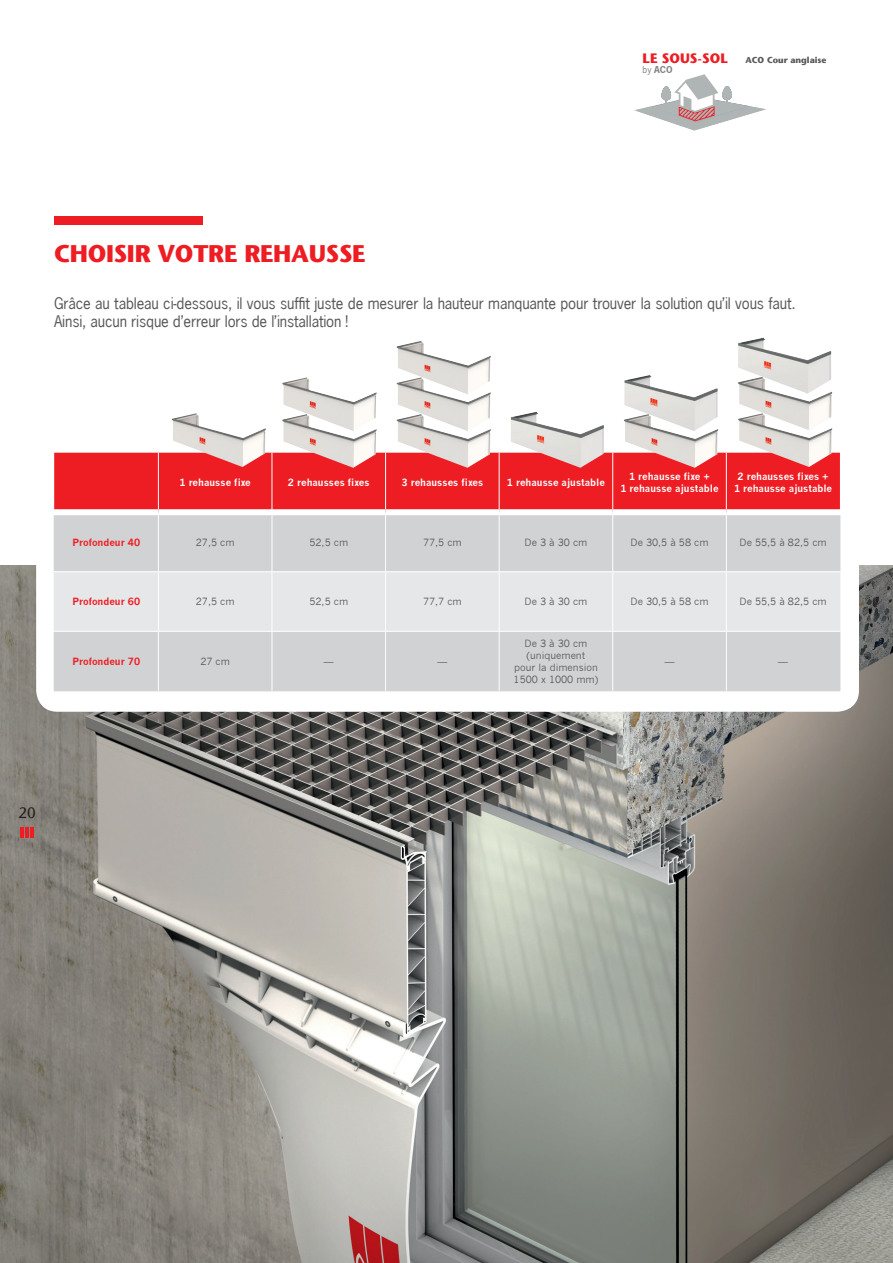
<style>
.page{position:relative;width:893px;height:1263px;background:#fff}
.page>*{position:absolute;margin:0;border:0;box-sizing:border-box;transform-origin:0 0}
.t1{font:700 24px "Stone Sans";letter-spacing:-.01em;color:#ee1d23}
.t2{font:15px/18px "News Gothic";letter-spacing:-.01em;color:#57585a}
.t3{font:15px "Stone Sans";color:#231f20}
.t4{font:700 13.65px "Stone Sans";color:#ee1d23}
.Tableau_-_Refs{font:9.75px/12px "News Gothic";color:#57585a;text-align:center}
.Tableau_-_Refs-2{font:700 9.75px/12px "News Gothic";color:#fff;text-align:center}
.Tableau_-_Refs-3{font:700 9.75px "News Gothic";color:#ee1d23}
.t5{font:700 9px "News Gothic";color:#808285}
.t6{font:700 8.55px "Stone Sans";color:#57585a}
.s1{font-weight:400}
</style>
<div class="page">
<img style="left:0;top:566px;width:893px;height:697px">
<div style="left:36px;top:329px;width:823px;height:383px;background:#fff;border-radius:22px"></div>
<div style="left:54px;top:453px;width:786px;height:56px;background:#ee1d23"></div>
<div style="left:55px;top:515px;width:785px;height:56px;background:#d1d2d4"></div>
<div style="left:55px;top:572px;width:785px;height:59px;background:#e6e7e9"></div>
<div style="left:55px;top:632px;width:785px;height:59px;background:#d1d2d4"></div>
<hr style="left:54px;top:515px;width:1px;height:56px;background:#d1d2d4">
<hr style="left:840px;top:515px;width:1px;height:56px;background:#d1d2d4">
<hr style="left:54px;top:572px;width:1px;height:59px;background:#e6e7e9">
<hr style="left:840px;top:572px;width:1px;height:59px;background:#e6e7e9">
<hr style="left:54px;top:632px;width:1px;height:59px;background:#d1d2d4">
<hr style="left:840px;top:632px;width:1px;height:59px;background:#d1d2d4">
<hr style="left:54px;top:691px;width:104px;height:1px;background:#d1d2d4">
<hr style="left:158px;top:691px;width:114px;height:1px;background:#d1d2d4">
<hr style="left:272px;top:691px;width:114px;height:1px;background:#d1d2d4">
<hr style="left:386px;top:691px;width:113px;height:1px;background:#d1d2d4">
<hr style="left:499px;top:691px;width:114px;height:1px;background:#d1d2d4">
<hr style="left:613px;top:691px;width:113px;height:1px;background:#d1d2d4">
<hr style="left:726px;top:691px;width:114px;height:1px;background:#d1d2d4">
<hr style="left:158px;top:453px;width:1px;height:56px;background:#fff">
<hr style="left:272px;top:453px;width:1px;height:56px;background:#fff">
<hr style="left:385px;top:453px;width:1px;height:56px;background:#fff">
<hr style="left:499px;top:453px;width:1px;height:56px;background:#fff">
<hr style="left:612px;top:453px;width:1px;height:56px;background:#fff">
<hr style="left:726px;top:453px;width:1px;height:56px;background:#fff">
<hr style="left:158px;top:515px;width:1px;height:56px;background:#fff">
<hr style="left:272px;top:515px;width:1px;height:56px;background:#fff">
<hr style="left:385px;top:515px;width:1px;height:56px;background:#fff">
<hr style="left:499px;top:515px;width:1px;height:56px;background:#fff">
<hr style="left:612px;top:515px;width:1px;height:56px;background:#fff">
<hr style="left:726px;top:515px;width:1px;height:56px;background:#fff">
<hr style="left:158px;top:572px;width:1px;height:59px;background:#fff">
<hr style="left:272px;top:572px;width:1px;height:59px;background:#fff">
<hr style="left:385px;top:572px;width:1px;height:59px;background:#fff">
<hr style="left:499px;top:572px;width:1px;height:59px;background:#fff">
<hr style="left:612px;top:572px;width:1px;height:59px;background:#fff">
<hr style="left:726px;top:572px;width:1px;height:59px;background:#fff">
<hr style="left:158px;top:632px;width:1px;height:59px;background:#fff">
<hr style="left:272px;top:632px;width:1px;height:59px;background:#fff">
<hr style="left:385px;top:632px;width:1px;height:59px;background:#fff">
<hr style="left:499px;top:632px;width:1px;height:59px;background:#fff">
<hr style="left:612px;top:632px;width:1px;height:59px;background:#fff">
<hr style="left:726px;top:632px;width:1px;height:59px;background:#fff">
<svg style="left:635px;top:74px;width:131px;height:56px"></svg>
<div style="left:54px;top:216px;width:149px;height:9px;background:#ee1d23"></div>
<img style="left:172px;top:413px;width:94px;height:54px">
<img style="left:282px;top:431px;width:95px;height:37px">
<img style="left:511px;top:412px;width:93px;height:56px">
<img style="left:282px;top:377px;width:95px;height:54px">
<img style="left:396px;top:431px;width:95px;height:37px">
<img style="left:396px;top:394px;width:95px;height:37px">
<img style="left:396px;top:341px;width:95px;height:53px">
<img style="left:738px;top:338px;width:93px;height:39px">
<img style="left:738px;top:430px;width:94px;height:37px">
<img style="left:738px;top:377px;width:94px;height:53px">
<img style="left:624px;top:375px;width:94px;height:39px">
<img style="left:624px;top:414px;width:94px;height:54px">
<hr style="left:20px;top:828px;width:4px;height:10px;background:#ee1d23">
<hr style="left:25px;top:828px;width:4px;height:10px;background:#ee1d23">
<hr style="left:30px;top:828px;width:4px;height:10px;background:#ee1d23">
<p class="t4" style="left:643px;top:50px;width:87px">LE SOUS-SOL</p>
<p class="t5" style="left:643px;top:64px;width:32px"><span class="s1">by</span> ACO</p>
<p class="t6" style="left:745px;top:55px;width:82px">ACO Cour anglaise</p>
<p class="t1" style="left:54px;top:239px;width:313px">CHOISIR VOTRE REHAUSSE</p>
<p class="t2" style="left:54px;top:294px;width:743px">Grâce au tableau ci-dessous, il vous suffit juste de mesurer la hauteur manquante pour trouver la solution qu’il vous faut.<br>Ainsi, aucun risque d’erreur lors de l’installation !</p>
<p class="Tableau_-_Refs-2" style="left:180px;top:476px;width:73px">1 rehausse fixe</p>
<p class="Tableau_-_Refs-2" style="left:288px;top:476px;width:83px">2 rehausses fixes</p>
<p class="Tableau_-_Refs-2" style="left:401px;top:476px;width:83px">3 rehausses fixes</p>
<p class="Tableau_-_Refs-2" style="left:507px;top:476px;width:100px">1 rehausse ajustable</p>
<p class="Tableau_-_Refs-2" style="left:620px;top:470px;width:100px">1 rehausse fixe +<br>1 rehausse ajustable</p>
<p class="Tableau_-_Refs-2" style="left:734px;top:470px;width:100px">2 rehausses fixes +<br>1 rehausse ajustable</p>
<p class="Tableau_-_Refs-3" style="left:72px;top:536px;width:69px">Profondeur 40</p>
<p class="Tableau_-_Refs" style="left:196px;top:536px;width:40px">27,5 cm</p>
<p class="Tableau_-_Refs" style="left:309px;top:536px;width:40px">52,5 cm</p>
<p class="Tableau_-_Refs" style="left:423px;top:536px;width:40px">77,5 cm</p>
<p class="Tableau_-_Refs" style="left:525px;top:536px;width:64px">De 3 à 30 cm</p>
<p class="Tableau_-_Refs" style="left:631px;top:536px;width:79px">De 30,5 à 58 cm</p>
<p class="Tableau_-_Refs" style="left:740px;top:536px;width:89px">De 55,5 à 82,5 cm</p>
<p class="Tableau_-_Refs-3" style="left:72px;top:596px;width:69px">Profondeur 60</p>
<p class="Tableau_-_Refs" style="left:196px;top:596px;width:40px">27,5 cm</p>
<p class="Tableau_-_Refs" style="left:309px;top:596px;width:40px">52,5 cm</p>
<p class="Tableau_-_Refs" style="left:423px;top:596px;width:40px">77,7 cm</p>
<p class="Tableau_-_Refs" style="left:525px;top:596px;width:64px">De 3 à 30 cm</p>
<p class="Tableau_-_Refs" style="left:631px;top:596px;width:79px">De 30,5 à 58 cm</p>
<p class="Tableau_-_Refs" style="left:740px;top:596px;width:89px">De 55,5 à 82,5 cm</p>
<p class="Tableau_-_Refs-3" style="left:72px;top:655px;width:69px">Profondeur 70</p>
<p class="Tableau_-_Refs" style="left:200px;top:655px;width:31px">27 cm</p>
<p class="Tableau_-_Refs" style="left:324px;top:655px;width:11px">—</p>
<p class="Tableau_-_Refs" style="left:437px;top:655px;width:11px">—</p>
<p class="Tableau_-_Refs" style="left:525px;top:637px;width:64px">De 3 à 30 cm</p>
<p class="Tableau_-_Refs" style="left:514px;top:649px;width:86px">(uniquement<br>pour la dimension<br>1500 x 1000 mm)</p>
<p class="Tableau_-_Refs" style="left:665px;top:655px;width:11px">—</p>
<p class="Tableau_-_Refs" style="left:778px;top:655px;width:11px">—</p>
<h2 class="t3" style="left:18px;top:804px;width:19px">20</h2>
</div>
